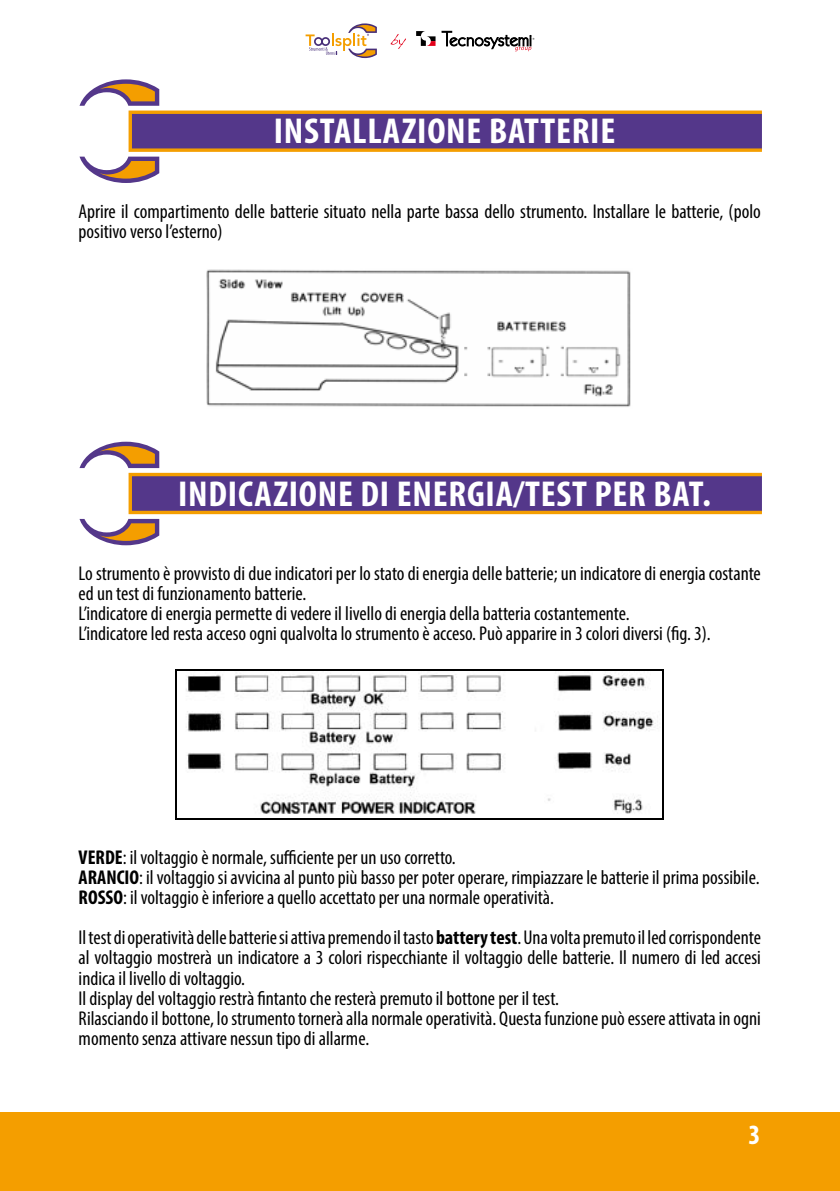
<style>
.page{position:relative;width:840px;height:1191px;background:#fff}
.page>*{position:absolute;margin:0;border:0;box-sizing:border-box;transform-origin:0 0}
.t1{font:700 condensed 36.2px "Myriad Pro";letter-spacing:.02em;color:#fff;scale:1.05 1}
.t2{font:700 condensed 28px "Myriad Pro";color:#fff}
.t3{font:condensed 20px/20px "Myriad Pro";color:#000}
.s1{font-weight:700}
</style>
<div class="page">
<div style="left:0;top:1112px;width:839px;height:79px;background:#f49e00"></div>
<svg style="left:79px;top:79px;width:80px;height:27px"></svg>
<svg style="left:79px;top:157px;width:80px;height:26px"></svg>
<svg style="left:79px;top:442px;width:80px;height:26px"></svg>
<svg style="left:79px;top:519px;width:80px;height:26px"></svg>
<div style="left:128px;top:110px;width:635px;height:42px;background:#54378a;border:3px solid #f49e00"></div>
<div style="left:128px;top:473px;width:635px;height:41px;background:#54378a;border:3px solid #f49e00"></div>
<img style="left:206px;top:269px;width:425px;height:138px">
<img style="left:176px;top:671px;width:478px;height:147px">
<hr style="left:175px;top:670px;width:487px;height:1px;background:#000">
<hr style="left:175px;top:671px;width:1px;height:147px;background:#000">
<hr style="left:661px;top:671px;width:1px;height:147px;background:#000">
<hr style="left:175px;top:818px;width:487px;height:1px;background:#000">
<svg style="left:416px;top:31px;width:19px;height:15px"></svg>
<svg style="left:441px;top:31px;width:93px;height:20px"></svg>
<svg style="left:390px;top:34px;width:16px;height:15px"></svg>
<svg style="left:305px;top:24px;width:71px;height:34px"></svg>
<h1 class="t1" style="left:273px;top:108px;width:326px">INSTALLAZIONE BATTERIE</h1>
<p class="t3" style="left:79px;top:201px;width:683px">Aprire il compartimento delle batterie situato nella parte bassa dello strumento. Installare le batterie, (polo positivo verso l’esterno)</p>
<h1 class="t1" style="left:178px;top:471px;width:508px">INDICAZIONE DI ENERGIA/TEST PER BAT.</h1>
<p class="t3" style="left:79px;top:563px;width:683px">Lo strumento è provvisto di due indicatori per lo stato di energia delle batterie; un indicatore di energia costante ed un test di funzionamento batterie.<br>L’indicatore di energia permette di vedere il livello di energia della batteria costantemente.<br>L’indicatore led resta acceso ogni qualvolta lo strumento è acceso. Può apparire in 3 colori diversi (fig. 3).</p>
<p class="t3" style="left:79px;top:847px;width:682px"><span class="s1">VERDE</span>: il voltaggio è normale, sufficiente per un uso corretto.<br><span class="s1">ARANCIO</span>: il voltaggio si avvicina al punto più basso per poter operare, rimpiazzare le batterie il prima possibile.<br><span class="s1">ROSSO</span>: il voltaggio è inferiore a quello accettato per una normale operatività.</p>
<p class="t3" style="left:79px;top:927px;width:683px">Il test di operatività delle batterie si attiva premendo il tasto <span class="s1">battery test</span>. Una volta premuto il led corrispondente al voltaggio mostrerà un indicatore a 3 colori rispecchiante il voltaggio delle batterie. Il numero di led accesi indica il livello di voltaggio.<br>Il display del voltaggio restrà fintanto che resterà premuto il bottone per il test.<br>Rilasciando il bottone, lo strumento tornerà alla normale operatività. Questa funzione può essere attivata in ogni momento senza attivare nessun tipo di allarme.</p>
<h2 class="t2" style="left:748px;top:1117px;width:13px">3</h2>
</div>
